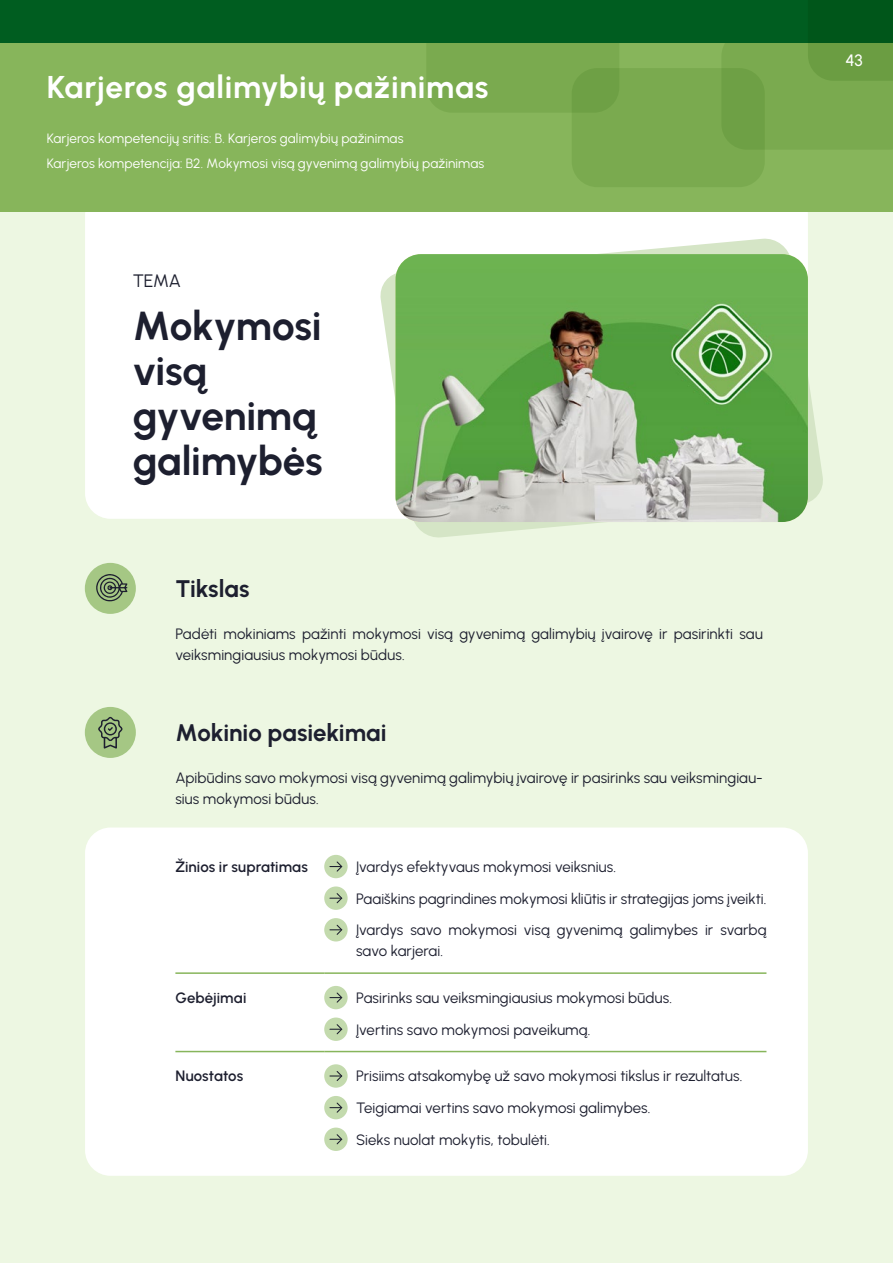
<style>
.page{position:relative;width:893px;height:1263px;background:#fff}
.page>*{position:absolute;margin:0;border:0;box-sizing:border-box;transform-origin:0 0}
.t1{font:700 40.5px/45px "Urbanist";letter-spacing:-.005em;color:#1d1f2f}
.t2{font:700 31.5px "Urbanist";letter-spacing:.02em;color:#fff}
.t3{font:700 24px "Urbanist";letter-spacing:-.005em;color:#1d1f2f}
.t4{font:18px "Urbanist";color:#1d1f2f}
.t5{font:500 16.5px "Urbanist";color:#fff}
.t6{font:15px/31.7px "Urbanist";letter-spacing:.005em;color:#1d1f2f}
.t7{font:600 15px "Urbanist";letter-spacing:.005em;color:#1d1f2f}
.t8{font:13.5px/25px "Urbanist";letter-spacing:.01em;color:#fff}
</style>
<div class="page">
<div style="left:0;top:14px;width:893px;height:1249px;background:#edf7e2"></div>
<div style="left:85px;top:190px;width:723px;height:329px;background:#fff;border-radius:26px"></div>
<svg style="left:380px;top:238px;width:443px;height:300px"></svg>
<img style="left:395px;top:254px;width:413px;height:268px">
<div style="left:0;top:13px;width:893px;height:198px;background:#87b55b"></div>
<div style="left:572px;top:68px;width:193px;height:119px;background:#7aaa4f;border-radius:26px"></div>
<svg style="left:427px;top:43px;width:192px;height:70px"></svg>
<div style="left:0;top:0;width:893px;height:43px;background:#005d20"></div>
<svg style="left:722px;top:43px;width:171px;height:106px"></svg>
<div style="left:85px;top:827px;width:723px;height:349px;background:#fff;border-radius:26px"></div>
<hr style="left:175px;top:972px;width:149px;height:2px;background:#87b55b">
<hr style="left:324px;top:972px;width:442px;height:2px;background:#87b55b">
<hr style="left:175px;top:1051px;width:149px;height:1px;background:#87b55b">
<hr style="left:324px;top:1051px;width:442px;height:1px;background:#87b55b">
<div style="left:324px;top:855px;width:24px;height:23px;background:#c3daad;border-radius:50%"></div>
<svg style="left:330px;top:861px;width:13px;height:11px"></svg>
<div style="left:324px;top:886px;width:24px;height:24px;background:#c3daad;border-radius:50%"></div>
<svg style="left:330px;top:893px;width:13px;height:11px"></svg>
<div style="left:324px;top:918px;width:24px;height:23px;background:#c3daad;border-radius:50%"></div>
<svg style="left:330px;top:924px;width:13px;height:11px"></svg>
<div style="left:324px;top:986px;width:24px;height:23px;background:#c3daad;border-radius:50%"></div>
<svg style="left:330px;top:992px;width:13px;height:11px"></svg>
<div style="left:324px;top:1017px;width:24px;height:24px;background:#c3daad;border-radius:50%"></div>
<svg style="left:330px;top:1024px;width:13px;height:11px"></svg>
<div style="left:324px;top:1064px;width:24px;height:24px;background:#c3daad;border-radius:50%"></div>
<svg style="left:330px;top:1071px;width:13px;height:10px"></svg>
<div style="left:324px;top:1096px;width:24px;height:23px;background:#c3daad;border-radius:50%"></div>
<svg style="left:330px;top:1102px;width:13px;height:11px"></svg>
<div style="left:324px;top:1127px;width:24px;height:24px;background:#c3daad;border-radius:50%"></div>
<svg style="left:330px;top:1134px;width:13px;height:11px"></svg>
<div style="left:85px;top:563px;width:51px;height:51px;background:#a5c784;border-radius:50%"></div>
<svg style="left:96px;top:574px;width:31px;height:28px"></svg>
<div style="left:85px;top:707px;width:51px;height:51px;background:#a5c784;border-radius:50%"></div>
<svg style="left:98px;top:717px;width:24px;height:31px"></svg>
<h2 class="t2" style="left:47px;top:65px;width:443px">Karjeros galimybių pažinimas</h2>
<p class="t8" style="left:47px;top:125px;width:439px">Karjeros kompetencijų sritis: B. Karjeros galimybių pažinimas<br>Karjeros kompetencija: B2. Mokymosi visą gyvenimą galimybių pažinimas</p>
<p class="t4" style="left:133px;top:269px;width:50px">TEMA</p>
<h1 class="t1" style="left:133px;top:302px;width:192px">Mokymosi visą gyvenimą galimybės</h1>
<h3 class="t3" style="left:175px;top:572px;width:76px">Tikslas</h3>
<p class="t6" style="left:175px;top:623px;width:589px;line-height:21px">Padėti mokiniams pažinti mokymosi visą gyvenimą galimybių įvairovę ir pasirinkti sau veiksmingiausius mokymosi būdus.</p>
<h3 class="t3" style="left:175px;top:716px;width:213px">Mokinio pasiekimai</h3>
<p class="t6" style="left:175px;top:767px;width:589px;line-height:21px">Apibūdins savo mokymosi visą gyvenimą galimybių įvairovę ir pasirinks sau veiksmingiau&shy;sius mokymosi būdus.</p>
<p class="t7" style="left:175px;top:856px;width:134px">Žinios ir supratimas</p>
<p class="t6" style="left:356px;top:850px;width:412px">Įvardys efektyvaus mokymosi veiksnius.<br>Paaiškins pagrindines mokymosi kliūtis ir strategijas joms įveikti.<br>Įvardys savo mokymosi visą gyvenimą galimybes ir svarbą</p>
<p class="t6" style="left:356px;top:935px;width:89px">savo karjerai.</p>
<p class="t7" style="left:175px;top:987px;width:72px">Gebėjimai</p>
<p class="t6" style="left:356px;top:981px;width:318px">Pasirinks sau veiksmingiausius mokymosi būdus.<br>Įvertins savo mokymosi paveikumą.</p>
<p class="t7" style="left:175px;top:1066px;width:69px">Nuostatos</p>
<p class="t6" style="left:356px;top:1060px;width:388px">Prisiims atsakomybę už savo mokymosi tikslus ir rezultatus.<br>Teigiamai vertins savo mokymosi galimybes.<br>Sieks nuolat mokytis, tobulėti.</p>
<p class="t5" style="left:845px;top:49px;width:19px">43</p>
</div>
